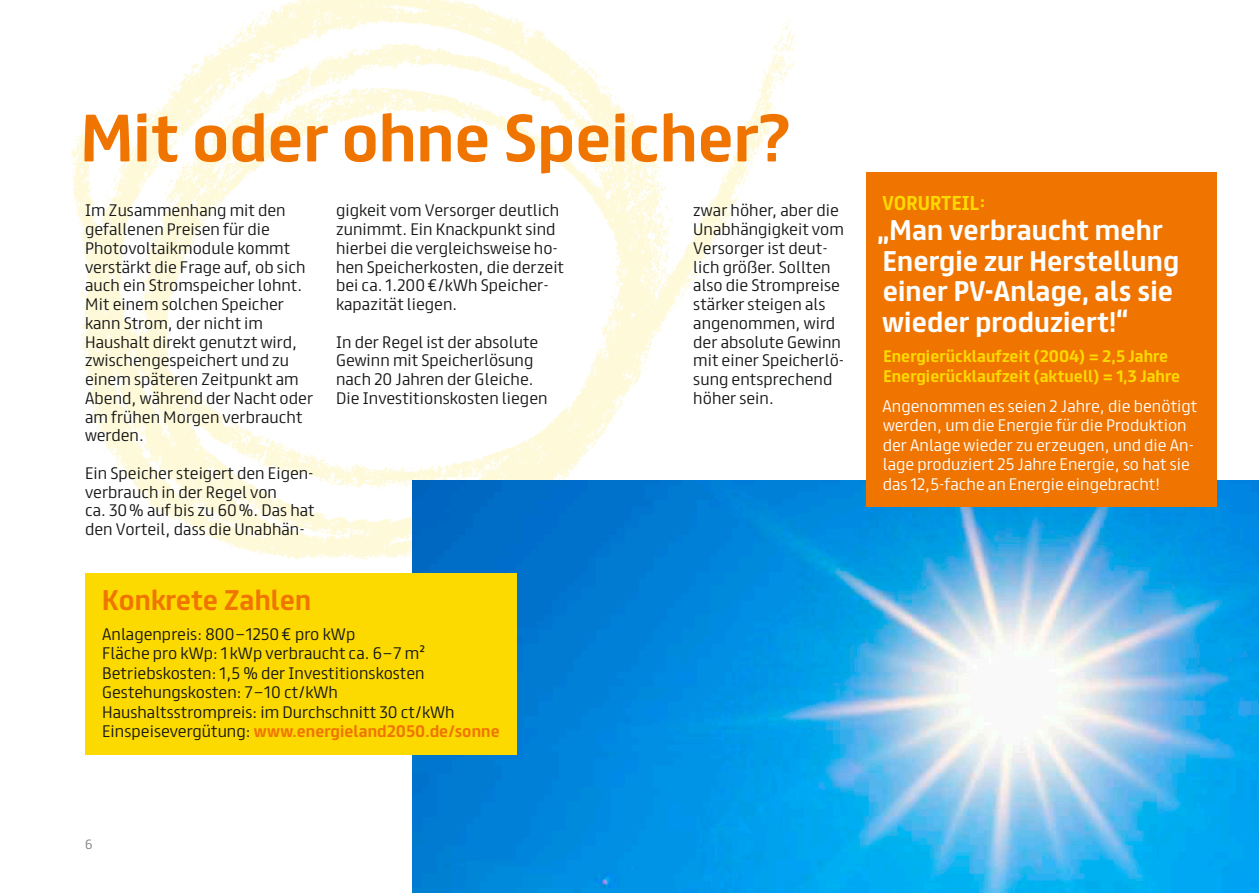
<style>
.page{position:relative;width:1259px;height:893px;background:#fff}
.page>*{position:absolute;margin:0;border:0;box-sizing:border-box;transform-origin:0 0}
.t1{font:700 60px "FS Truman";color:#f07400}
.t2{font:700 25.5px/30.6px "FS Truman";letter-spacing:.005em;color:#fff}
.t3{font:700 25.5px "FS Truman";letter-spacing:.005em;color:#f07400}
.t4{font:700 18px "FS Truman";letter-spacing:.005em;color:#fcda00}
.t5{font:300 15px/18.8px "FS Truman";letter-spacing:.005em;color:#151616}
.t6{font:300 15px/19.5px "FS Truman";letter-spacing:.005em;color:#fff}
.t7{font:700 15px/19.5px "FS Truman";letter-spacing:.005em;color:#fcda00}
.t8{font:300 12px "FS Truman";color:#818281}
.s1{font-weight:700;color:#f07400}
</style>
<div class="page">
<img style="left:71px;top:0;width:737px;height:560px">
<img style="left:412px;top:481px;width:847px;height:412px">
<div style="left:85px;top:573px;width:432px;height:181px;background:#fcda00"></div>
<div style="left:865px;top:173px;width:351px;height:334px;background:#f07400"></div>
<h1 class="t1" style="left:81px;top:86px;width:711px">Mit oder ohne Speicher?</h1>
<p class="t5" style="left:85px;top:200px;width:230px">Im Zusammenhang mit den gefallenen Preisen für die<br>Photovoltaikmodule kommt verstärkt die Frage auf, ob sich auch ein Stromspeicher lohnt.<br>Mit einem solchen Speicher kann Strom, der nicht im<br>Haushalt direkt genutzt wird, zwischengespeichert und zu einem späteren Zeitpunkt am<br>Abend, während der Nacht oder am frühen Morgen verbraucht werden.</p>
<p class="t5" style="left:85px;top:462px;width:231px">Ein Speicher steigert den Eigen&shy;verbrauch in der Regel von<br>ca. 30% auf bis zu 60%. Das hat den Vorteil, dass die Unabhän-</p>
<p class="t5" style="left:693px;top:200px;width:152px">zwar höher, aber die<br>Unabhängigkeit vom<br>Versorger ist deut&shy;lich größer. Sollten also die Strompreise stärker steigen als angenommen, wird der absolute Gewinn mit einer Speicherlö&shy;sung entsprechend höher sein.</p>
<p class="t5" style="left:336px;top:200px;width:229px">gigkeit vom Versorger deutlich zunimmt. Ein Knackpunkt sind hierbei die vergleichsweise ho&shy;hen Speicherkosten, die derzeit bei ca. 1.200€/kWh Speicher&shy;kapazität liegen.</p>
<p class="t5" style="left:336px;top:331px;width:213px">In der Regel ist der absolute<br>Gewinn mit Speicherlösung nach 20 Jahren der Gleiche.<br>Die Investitionskosten liegen</p>
<h2 class="t3" style="left:102px;top:577px;width:211px">Konkrete Zahlen</h2>
<p class="t5" style="left:102px;top:623px;width:399px;line-height:19.5px">Anlagenpreis: 800– 1250€ pro kWp<br>Fläche pro kWp: 1kWp verbraucht ca. 6– 7 m²<br>Betriebskosten: 1,5 % der Investitionskosten Gestehungskosten: 7 – 10 ct/kWh<br>Haushaltsstrompreis: im Durchschnitt 30 ct/kWh Einspeisevergütung: <span class="s1">www.energieland2050.de/sonne</span></p>
<p class="t4" style="left:882px;top:187px;width:103px">VORURTEIL:</p>
<h2 class="t2" style="left:877px;top:213px;width:303px">„Man verbraucht mehr<br>Energie zur Herstellung einer PV-Anlage, als sie wieder produziert!“</h2>
<p class="t7" style="left:883px;top:345px;width:298px">Energierücklaufzeit (2004) = 2,5 Jahre<br>Energierücklaufzeit (aktuell) = 1,3 Jahre</p>
<p class="t6" style="left:882px;top:395px;width:316px">Angenommen es seien 2 Jahre, die benötigt werden, um die Energie für die Produktion der Anlage wieder zu erzeugen, und die An&shy;lage produziert 25 Jahre Energie, so hat sie das 12,5-fache an Energie eingebracht!</p>
<p class="t8" style="left:85px;top:834px;width:9px">6</p>
</div>
